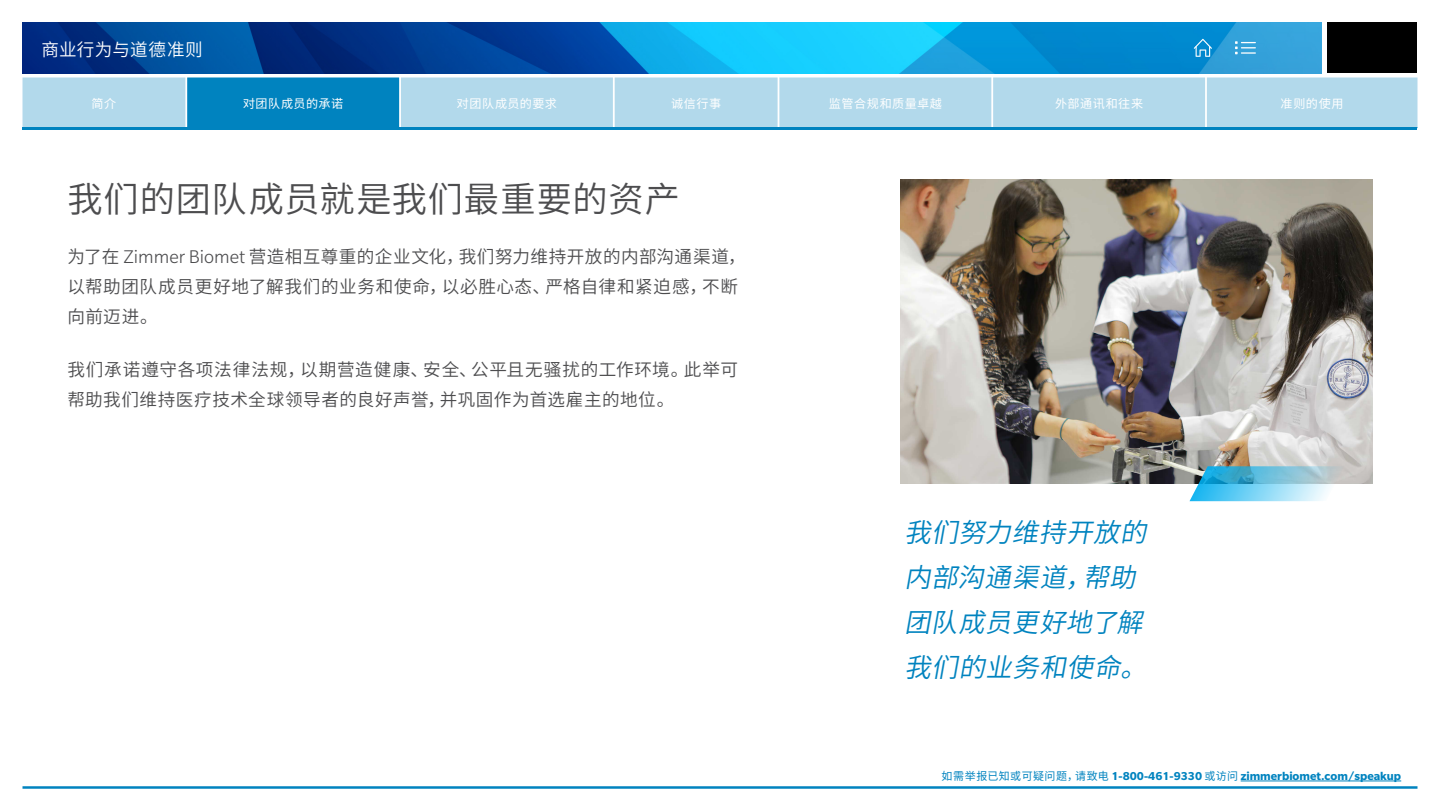
<style>
.page{position:relative;width:1440px;height:810px;background:#fff}
.page>*{position:absolute;margin:0;border:0;box-sizing:border-box;transform-origin:0 0}
.t1{font:600 35.25px "Noto Sans CJ Ksc";letter-spacing:.025em;color:#4d4d4f}
.t2{font:italic 600 26.38px/45px "Noto Sans CJ Ksc";color:#0083bf}
.t3{font:600 17.62px/30px "Noto Sans CJ Ksc";letter-spacing:.03em;color:#4d4d4f}
.t4{font:600 17.62px "Noto Sans CJ Ksc";letter-spacing:.02em;color:#fff}
.t5{font:700 12.5px "Slate Pro";color:#0083bf}
.t6{font:12.12px "Noto Sans CJ Ksc";letter-spacing:.04em;color:#fff}
.s1{font-family:"Slate Pro";font-weight:300;font-size:20px}
.s2{font-family:"Noto Sans CJ Ksc";font-weight:400;font-size:11px}
</style>
<div class="page">
<img style="left:22px;top:22px;width:1300px;height:51px">
<div style="left:1328px;top:22px;width:90px;height:51px;background:#000"></div>
<svg style="left:1194px;top:39px;width:18px;height:18px"></svg>
<div style="left:188px;top:78px;width:211px;height:50px;background:#0083bf"></div>
<svg style="left:1235px;top:41px;width:21px;height:13px"></svg>
<hr style="left:22px;top:786px;width:1396px;height:3px;background:#0083bf">
<hr style="left:22px;top:127px;width:1396px;height:2px;background:#0083bf">
<hr style="left:1241px;top:781px;width:160px;height:1px;background:#0083bf">
<img style="left:900px;top:180px;width:472px;height:304px">
<div style="left:400px;top:75px;width:1019px;height:52px;background:#b2d9eb"></div>
<div style="left:19px;top:75px;width:167px;height:52px;background:#b2d9eb"></div>
<svg style="left:1190px;top:466px;width:155px;height:35px"></svg>
<p class="t4" style="left:41px;top:39px;width:163px">商业行为与道德准则</p>
<p class="t6" style="left:92px;top:97px;width:26px">简介</p>
<p class="t6" style="left:243px;top:97px;width:102px">对团队成员的承诺</p>
<p class="t6" style="left:457px;top:97px;width:101px">对团队成员的要求</p>
<p class="t6" style="left:671px;top:97px;width:52px">诚信行事</p>
<p class="t6" style="left:829px;top:97px;width:115px">监管合规和质量卓越</p>
<p class="t6" style="left:1055px;top:97px;width:90px">外部通讯和往来</p>
<p class="t6" style="left:1281px;top:97px;width:65px">准则的使用</p>
<h1 class="t1" style="left:68px;top:179px;width:614px">我们的团队成员就是我们最重要的资产</h1>
<p class="t3" style="left:68px;top:242px;width:680px">为了在 <span class="s1">Zimmer Biomet</span> 营造相互尊重的企业文化，我们努力维持开放的内部沟通渠道，以帮助团队成员更好地了解我们的业务和使命，以必胜心态、严格自律和紧迫感，不断向前迈进。</p>
<p class="t3" style="left:68px;top:355px;width:672px">我们承诺遵守各项法律法规，以期营造健康、安全、公平且无骚扰的工作环境。此举可帮助我们维持医疗技术全球领导者的良好声誉，并巩固作为首选雇主的地位。</p>
<h2 class="t2" style="left:904px;top:510px;width:257px">我们努力维持开放的内部沟通渠道，帮助团队成员更好地了解我们的业务和使命。</h2>
<p class="t5" style="left:942px;top:769px;width:461px"><span class="s2">如需举报已知或可疑问题，请致电</span> 1-800-461-9330 <span class="s2">或访问</span> zimmerbiomet.com/speakup</p>
</div>
